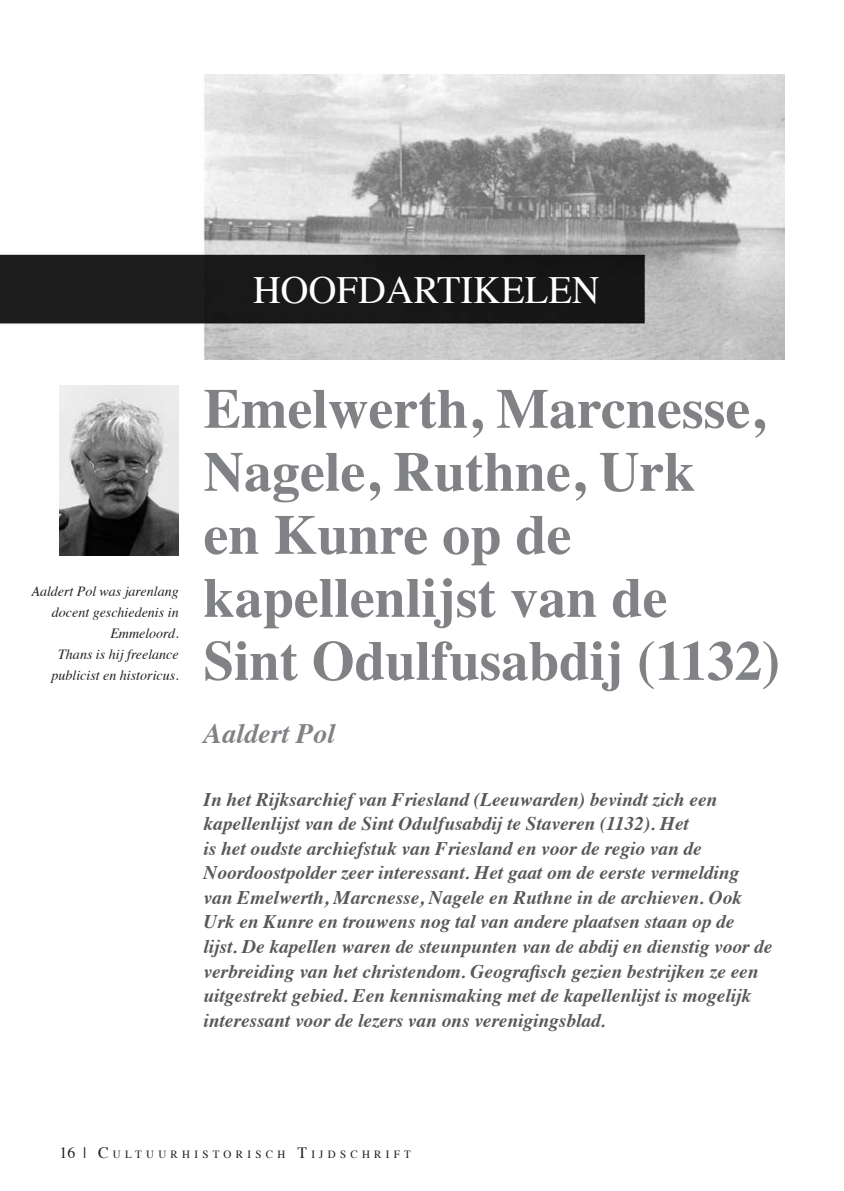
<style>
.page{position:relative;width:844px;height:1191px;background:#fff}
.page>*{position:absolute;margin:0;border:0;box-sizing:border-box;transform-origin:0 0}
.t1{font:700 56px/63px "Times";color:#808285}
.t2{font:38.5px "Times";color:#fff}
.t3{font:italic 700 28px "Times";color:#808285}
.t4{font:italic 700 19.25px/24.5px "Times";color:#57585a}
.t5{font:italic 14px/21px "Times";color:#231f20;text-align:right}
.t6{font:11.03px "Times";letter-spacing:.385em;color:#231f20}
.s1{font-size:15.75px}
</style>
<div class="page">
<img style="left:0;top:74px;width:784px;height:286px">
<img style="left:60px;top:385px;width:119px;height:170px">
<h2 class="t2" style="left:253px;top:254px;width:158px">HOOFDARTIKELEN</h2>
<p class="t5" style="left:32px;top:580px;width:149px">Aaldert Pol was jarenlang docent geschiedenis in<br>Emmeloord.<br>Thans is hij freelance publicist en historicus.</p>
<h1 class="t1" style="left:203px;top:371px;width:578px">Emelwerth, Marcnesse,<br>Nagele, Ruthne, Urk<br>en Kunre op de kapellenlijst van de<br>Sint Odulfusabdij (1132)</h1>
<h3 class="t3" style="left:203px;top:707px;width:133px">Aaldert Pol</h3>
<p class="t4" style="left:203px;top:785px;width:570px">In het Rijksarchief van Friesland (Leeuwarden) bevindt zich een kapellenlijst van de Sint Odulfusabdij te Staveren (1132). Het<br>is het oudste archiefstuk van Friesland en voor de regio van de Noordoostpolder zeer interessant. Het gaat om de eerste vermelding van Emelwerth, Marcnesse, Nagele en Ruthne in de archieven. Ook Urk en Kunre en trouwens nog tal van andere plaatsen staan op de lijst. De kapellen waren de steunpunten van de abdij en dienstig voor de verbreiding van het christendom. Geografisch gezien bestrijken ze een uitgestrekt gebied. Een kennismaking met de kapellenlijst is mogelijk interessant voor de lezers van ons verenigingsblad.</p>
<p class="t6" style="left:60px;top:1144px;width:353px"><span class="s1">16 |</span> <span class="s1">C</span>ULTUURHISTORISCH <span class="s1">T</span>IJDSCHRIFT</p>
</div>
